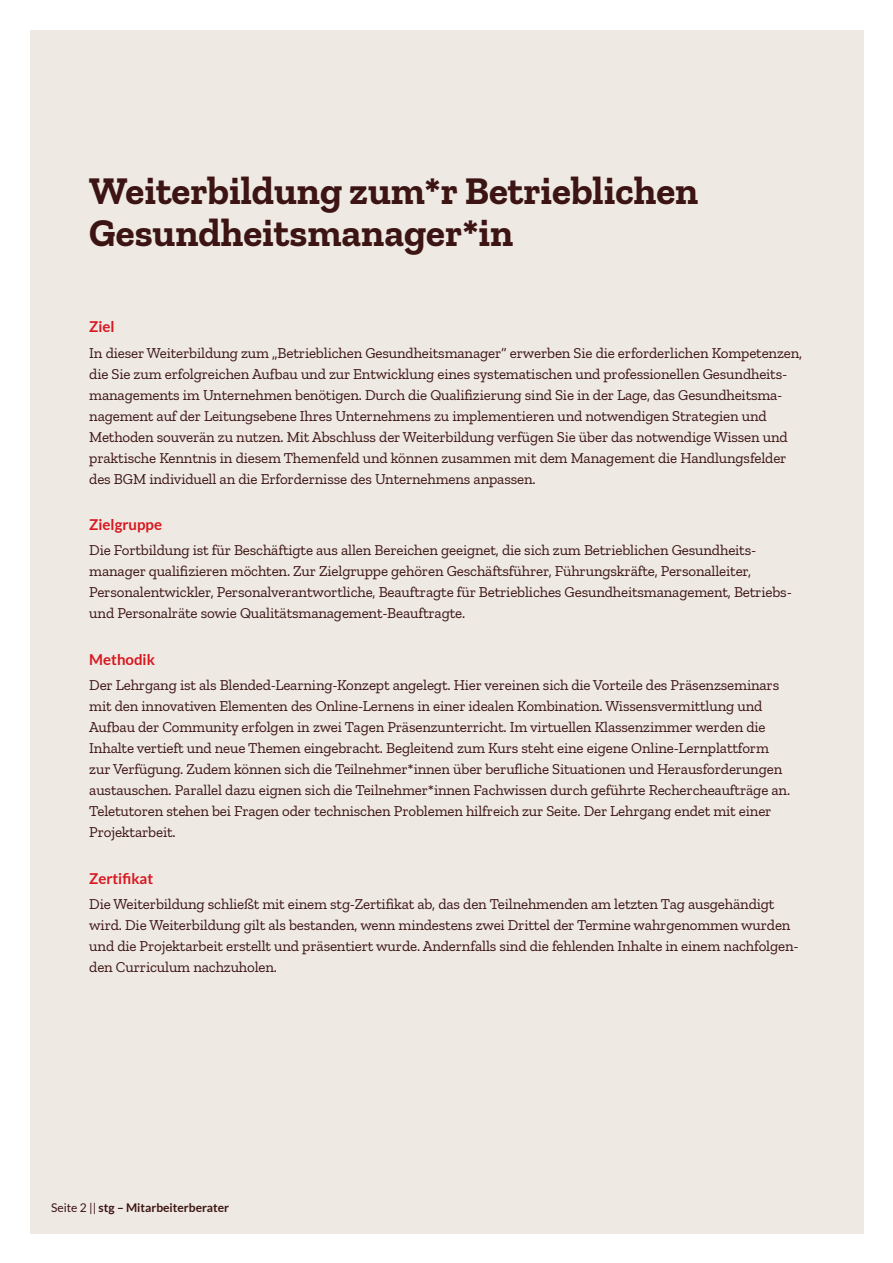
<style>
.page{position:relative;width:893px;height:1263px;background:#fff}
.page>*{position:absolute;margin:0;border:0;box-sizing:border-box;transform-origin:0 0}
.t1{font:700 39px/42px "Zilla Slab";color:#3c1413}
.t2{font:15px/21px "Zilla Slab";letter-spacing:-.01em;color:#3c1413}
.t3{font:700 15px "Lato";color:#d7171f}
.t4{font:700 12px "Lato";color:#3c1413}
.s1{font-weight:400}
</style>
<div class="page">
<div style="left:30px;top:30px;width:833px;height:1203px;background:#eee9e3"></div>
<p class="t1" style="left:89px;top:170px;width:610px">Weiterbildung zum*r Betrieblichen<br>Gesundheitsmanager*in</p>
<p class="t3" style="left:89px;top:318px;width:27px">Ziel</p>
<p class="t2" style="left:89px;top:342px;width:714px">In dieser Weiterbildung zum „Betrieblichen Gesundheitsmanager“ erwerben Sie die erforderlichen Kompetenzen, die Sie zum erfolgreichen Aufbau und zur Entwicklung eines systematischen und professionellen Gesundheits&shy;managements im Unternehmen benötigen. Durch die Qualifizierung sind Sie in der Lage, das Gesundheitsma&shy;nagement auf der Leitungsebene Ihres Unternehmens zu implementieren und notwendigen Strategien und Methoden souverän zu nutzen. Mit Abschluss der Weiterbildung verfügen Sie über das notwendige Wissen und praktische Kenntnis in diesem Themenfeld und können zusammen mit dem Management die Handlungsfelder des BGM individuell an die Erfordernisse des Unternehmens anpassen.</p>
<p class="t3" style="left:89px;top:516px;width:74px">Zielgruppe</p>
<p class="t2" style="left:89px;top:540px;width:704px">Die Fortbildung ist für Beschäftigte aus allen Bereichen geeignet, die sich zum Betrieblichen Gesundheits&shy;manager qualifizieren möchten. Zur Zielgruppe gehören Geschäftsführer, Führungskräfte, Personalleiter, Personalentwickler, Personalverantwortliche, Beauftragte für Betriebliches Gesundheitsmanagement, Betriebs&shy;und Personalräte sowie Qualitätsmanagement-Beauftragte.</p>
<p class="t3" style="left:89px;top:651px;width:67px">Methodik</p>
<p class="t2" style="left:89px;top:675px;width:702px">Der Lehrgang ist als Blended-Learning-Konzept angelegt. Hier vereinen sich die Vorteile des Präsenzseminars mit den innovativen Elementen des Online-Lernens in einer idealen Kombination. Wissensvermittlung und Aufbau der Community erfolgen in zwei Tagen Präsenzunterricht. Im virtuellen Klassenzimmer werden die Inhalte vertieft und neue Themen eingebracht. Begleitend zum Kurs steht eine eigene Online-Lernplattform zur Verfügung. Zudem können sich die Teilnehmer*innen über berufliche Situationen und Herausforderungen austauschen. Parallel dazu eignen sich die Teilnehmer*innen Fachwissen durch geführte Rechercheaufträge an.<br>Teletutoren stehen bei Fragen oder technischen Problemen hilfreich zur Seite. Der Lehrgang endet mit einer Projektarbeit.</p>
<p class="t3" style="left:89px;top:870px;width:65px">Zertifikat</p>
<p class="t2" style="left:89px;top:894px;width:711px">Die Weiterbildung schließt mit einem stg-Zertifikat ab, das den Teilnehmenden am letzten Tag ausgehändigt wird. Die Weiterbildung gilt als bestanden, wenn mindestens zwei Drittel der Termine wahrgenommen wurden und die Projektarbeit erstellt und präsentiert wurde. Andernfalls sind die fehlenden Inhalte in einem nachfolgen&shy;den Curriculum nachzuholen.</p>
<p class="t4" style="left:51px;top:1201px;width:180px"><span class="s1">Seite 2 ||</span> stg – Mitarbeiterberater</p>
</div>
